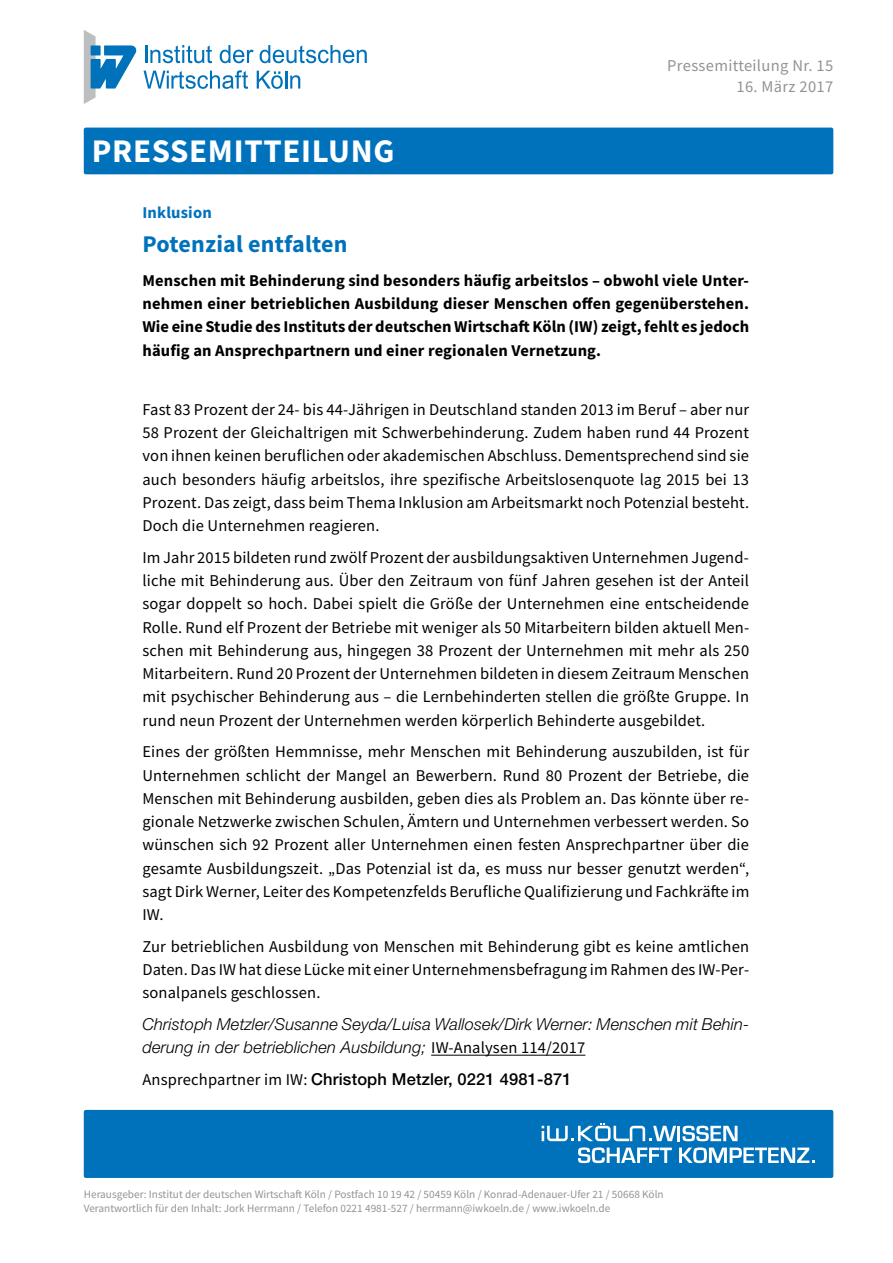
<style>
.page{position:relative;width:893px;height:1263px;background:#fff}
.page>*{position:absolute;margin:0;border:0;box-sizing:border-box;transform-origin:0 0}
.t1{font:700 33px "Source Sans Pro";letter-spacing:.02em;color:#fff}
.t2{font:700 24px "Source Sans Pro";letter-spacing:.01em;color:#0072bc}
.t3{font:16.5px/23.2px "Source Sans Pro";letter-spacing:.01em;color:#000;text-align:justify}
.t4{font:700 16.5px/23.2px "Source Sans Pro";letter-spacing:.01em;color:#000;text-align:justify}
.t5{font:italic 300 16.5px/23.2px "Helvetica Neue LT Std";letter-spacing:.01em;color:#000}
.t6{font:500 16.5px "Helvetica Neue LT Std";letter-spacing:.01em;color:#000}
.t7{font:16.5px "Source Sans Pro";letter-spacing:.02em;color:#929395}
.t8{font:700 16.5px "Source Sans Pro";letter-spacing:.01em;color:#0072bc}
.t9{font:11.25px/13.5px "Source Sans Pro";color:#929395}
.s1{font-family:"Source Sans Pro";font-weight:400;font-style:normal}
.s2{font-family:"Source Sans Pro";font-weight:400}
</style>
<div class="page">
<div style="left:84px;top:128px;width:749px;height:46px;background:#0072bc;border-radius:2px"></div>
<hr style="left:431px;top:1055px;width:154px;height:1px;background:#000">
<div style="left:84px;top:1110px;width:749px;height:68px;background:#0072bc;border-radius:2px"></div>
<hr style="left:677px;top:1126px;width:3px;height:15px;background:#fff">
<svg style="left:682px;top:1126px;width:55px;height:15px"></svg>
<svg style="left:578px;top:1147px;width:94px;height:16px"></svg>
<svg style="left:679px;top:1147px;width:136px;height:16px"></svg>
<svg style="left:542px;top:1123px;width:134px;height:18px"></svg>
<svg style="left:145px;top:45px;width:67px;height:18px"></svg>
<svg style="left:220px;top:45px;width:34px;height:18px"></svg>
<svg style="left:260px;top:45px;width:107px;height:18px"></svg>
<svg style="left:144px;top:70px;width:104px;height:19px"></svg>
<svg style="left:257px;top:71px;width:43px;height:18px"></svg>
<svg style="left:84px;top:30px;width:53px;height:74px"></svg>
<h1 class="t1" style="left:92px;top:129px;width:304px">PRESSEMITTEILUNG</h1>
<p class="t7" style="left:667px;top:55px;width:168px">Pressemitteilung Nr. 15</p>
<p class="t7" style="left:736px;top:76px;width:98px">16. März 2017</p>
<p class="t8" style="left:142px;top:201px;width:71px">Inklusion</p>
<h2 class="t2" style="left:142px;top:228px;width:207px">Potenzial entfalten</h2>
<p class="t4" style="left:142px;top:269px;width:608px">Menschen mit Behinderung sind besonders häufig arbeitslos – obwohl viele Unter&shy;nehmen einer betrieblichen Ausbildung dieser Menschen offen gegenüberstehen.<br>Wie eine Studie des Instituts der deutschen Wirtschaft Köln (IW) zeigt, fehlt es jedoch häufig an Ansprechpartnern und einer regionalen Vernetzung.</p>
<p class="t3" style="left:142px;top:398px;width:608px">Fast 83 Prozent der 24- bis 44-Jährigen in Deutschland standen 2013 im Beruf – aber nur 58 Prozent der Gleichaltrigen mit Schwerbehinderung. Zudem haben rund 44 Prozent von ihnen keinen beruflichen oder akademischen Abschluss. Dementsprechend sind sie auch besonders häufig arbeitslos, ihre spezifische Arbeitslosenquote lag 2015 bei 13<br>Prozent. Das zeigt, dass beim Thema Inklusion am Arbeitsmarkt noch Potenzial besteht.<br>Doch die Unternehmen reagieren.</p>
<p class="t3" style="left:142px;top:546px;width:608px">Im Jahr 2015 bildeten rund zwölf Prozent der ausbildungsaktiven Unternehmen Jugend&shy;liche mit Behinderung aus. Über den Zeitraum von fünf Jahren gesehen ist der Anteil sogar doppelt so hoch. Dabei spielt die Größe der Unternehmen eine entscheidende Rolle. Rund elf Prozent der Betriebe mit weniger als 50 Mitarbeitern bilden aktuell Men&shy;schen mit Behinderung aus, hingegen 38 Prozent der Unternehmen mit mehr als 250<br>Mitarbeitern. Rund 20 Prozent der Unternehmen bildeten in diesem Zeitraum Menschen mit psychischer Behinderung aus – die Lernbehinderten stellen die größte Gruppe. In rund neun Prozent der Unternehmen werden körperlich Behinderte ausgebildet.</p>
<p class="t3" style="left:142px;top:740px;width:608px">Eines der größten Hemmnisse, mehr Menschen mit Behinderung auszubilden, ist für Unternehmen schlicht der Mangel an Bewerbern. Rund 80 Prozent der Betriebe, die Menschen mit Behinderung ausbilden, geben dies als Problem an. Das könnte über re&shy;gionale Netzwerke zwischen Schulen, Ämtern und Unternehmen verbessert werden. So wünschen sich 92 Prozent aller Unternehmen einen festen Ansprechpartner über die gesamte Ausbildungszeit. „Das Potenzial ist da, es muss nur besser genutzt werden“, sagt Dirk Werner, Leiter des Kompetenzfelds Berufliche Qualifizierung und Fachkräfte im IW.</p>
<p class="t3" style="left:142px;top:935px;width:608px">Zur betrieblichen Ausbildung von Menschen mit Behinderung gibt es keine amtlichen Daten. Das IW hat diese Lücke mit einer Unternehmensbefragung im Rahmen des IW-Per&shy;sonalpanels geschlossen.</p>
<p class="t5" style="left:142px;top:1012px;width:608px">Christoph Metzler/Susanne Seyda/Luisa Wallosek/Dirk Werner: Menschen mit Behin&shy;derung in der betrieblichen Ausbildung; <span class="s1">IW-Analysen 114/2017</span></p>
<p class="t6" style="left:142px;top:1069px;width:431px"><span class="s2">Ansprechpartner im IW:</span> Christoph Metzler, 0221 4981-871</p>
<p class="t9" style="left:84px;top:1188px;width:581px">Herausgeber: Institut der deutschen Wirtschaft Köln / Postfach 10 19 42 / 50459 Köln / Konrad-Adenauer-Ufer 21 / 50668 Köln<br>Verantwortlich für den Inhalt: Jork Herrmann / Telefon 0221 4981-527 / herrmann@iwkoeln.de / www.iwkoeln.de</p>
</div>
